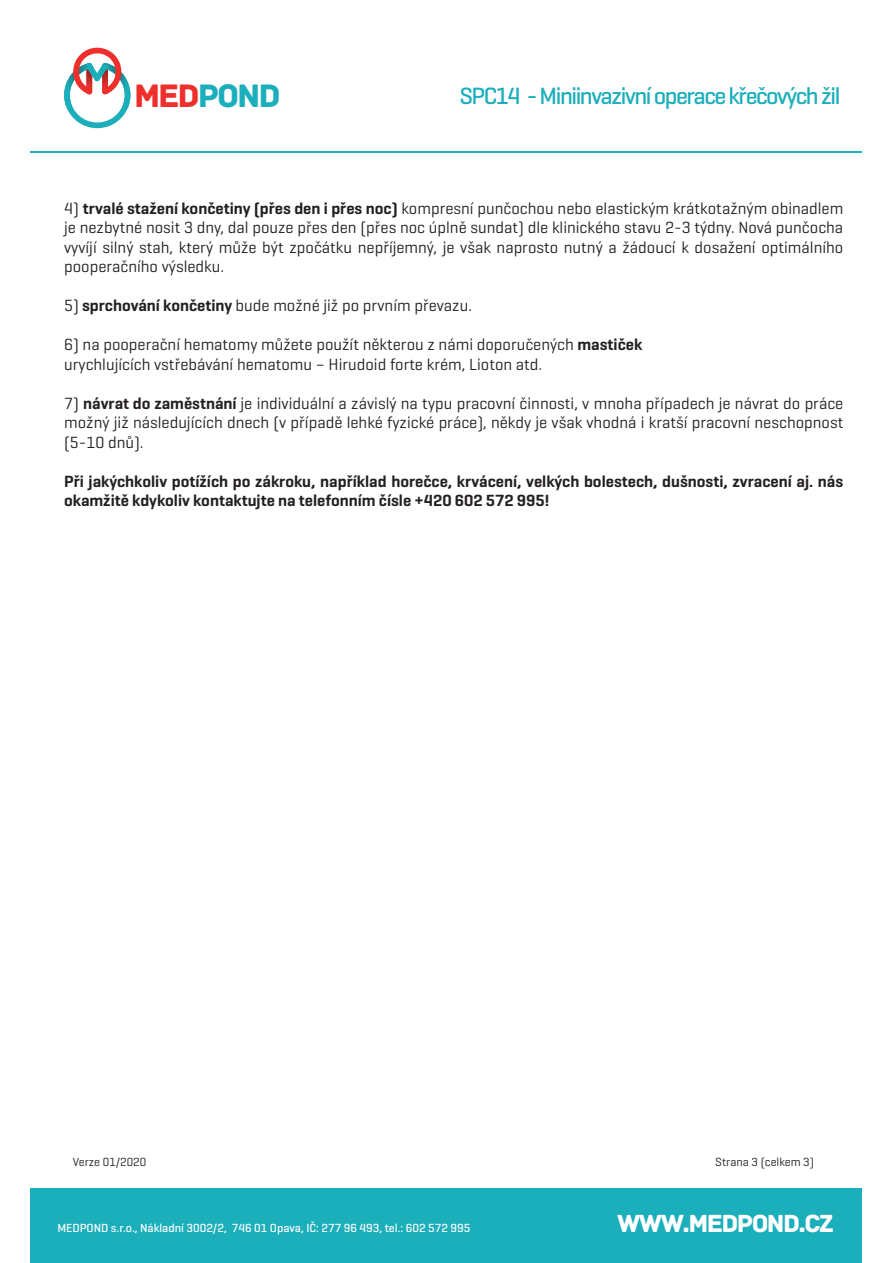
<style>
.page{position:relative;width:893px;height:1263px;background:#fff}
.page>*{position:absolute;margin:0;border:0;box-sizing:border-box;transform-origin:0 0}
.t1{font:34.2px "Archive";letter-spacing:-.06em;color:#1baebb}
.t2{font:26.1px "Archive";letter-spacing:-.06em;color:#fff}
.t3{font:500 24px "Geogrotesque";letter-spacing:-.06em;color:#1baebb}
.t4{font:16.5px/19.5px "Geogrotesque";color:#231f20;text-align:justify}
.t5{font:600 16.5px/19.5px "Geogrotesque";color:#231f20}
.t6{font:500 12px "Geogrotesque";color:#fff}
.t7{font:12px "Geogrotesque";color:#231f20}
.s1{color:#ee2f2c}
.s2{font-weight:600}
</style>
<div class="page">
<div style="left:30px;top:1188px;width:831px;height:75px;background:#1baebb"></div>
<hr style="left:30px;top:151px;width:831px;height:1px;background:#1baebb">
<svg style="left:64px;top:48px;width:66px;height:80px"></svg>
<h1 class="t1" style="left:134px;top:75px;width:148px"><span class="s1">MED</span>POND</h1>
<h3 class="t3" style="left:459px;top:81px;width:382px">SPC14 - Miniinvazivní operace křečových žil</h3>
<p class="t4" style="left:64px;top:198px;width:781px">4) <span class="s2">trvalé stažení končetiny (přes den i přes noc)</span> kompresní punčochou nebo elastickým krátkotažným obinadlem je nezbytné nosit 3 dny, dal pouze přes den (přes noc úplně sundat) dle klinického stavu 2-3 týdny. Nová punčocha vyvíjí silný stah, který může být zpočátku nepříjemný, je však naprosto nutný a žádoucí k dosažení optimálního pooperačního výsledku.</p>
<p class="t4" style="left:64px;top:295px;width:409px">5) <span class="s2">sprchování končetiny</span> bude možné již po prvním převazu.</p>
<p class="t4" style="left:64px;top:334px;width:579px">6) na pooperační hematomy můžete použít některou z námi doporučených <span class="s2">mastiček </span>urychlujících vstřebávání hematomu – Hirudoid forte krém, Lioton atd.</p>
<p class="t4" style="left:64px;top:393px;width:781px">7) <span class="s2">návrat do zaměstnání</span> je individuální a závislý na typu pracovní činnosti, v mnoha případech je návrat do práce možný již následujících dnech (v případě lehké fyzické práce), někdy je však vhodná i kratší pracovní neschopnost (5-10 dnů).</p>
<p class="t5" style="left:64px;top:471px;width:781px">Při jakýchkoliv potížích po zákroku, například horečce, krvácení, velkých bolestech, dušnosti, zvracení aj. nás okamžitě kdykoliv kontaktujte na telefonním čísle +420 602 572 995!</p>
<p class="t7" style="left:73px;top:1154px;width:75px">Verze 01/2020</p>
<p class="t7" style="left:715px;top:1154px;width:100px">Strana 3 (celkem 3)</p>
<p class="t6" style="left:57px;top:1221px;width:414px">MEDPOND s.r.o., Nákladní 3002/2, 746 01 Opava, IČ: 277 96 493, tel.: 602 572 995</p>
<h2 class="t2" style="left:617px;top:1208px;width:218px">WWW.MEDPOND.CZ</h2>
</div>
